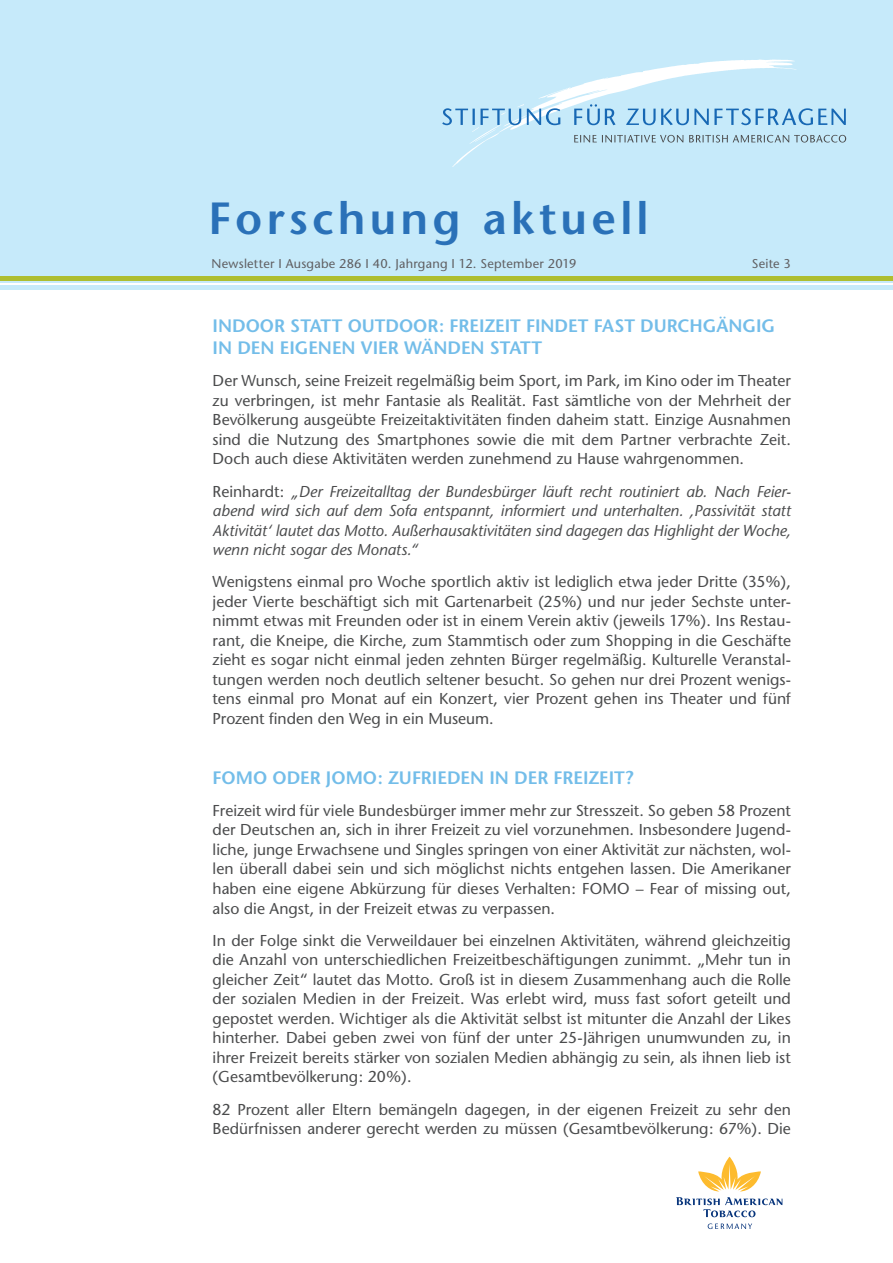
<style>
.page{position:relative;width:893px;height:1263px;background:#fff}
.page>*{position:absolute;margin:0;border:0;box-sizing:border-box;transform-origin:0 0}
.t1{font:600 45px "Stone Sans";letter-spacing:.095em;color:#2a71b8}
.t2{font:600 18px/21.6px "Stone Sans";color:#73bde9}
.t3{font:15.75px/19.5px "Stone Sans";color:#4b4c4d;text-align:justify}
.t4{font:italic 15.75px/19.5px "Stone Sans";color:#4b4c4d;text-align:justify}
.t5{font:12.75px "Stone Sans";letter-spacing:.02em;color:#606063}
.s1{font-style:normal}
</style>
<div class="page">
<hr style="left:0;top:285px;width:893px;height:4px;background:#c6eafa">
<div style="left:0;top:0;width:893px;height:283px;background:#c6eafa"></div>
<svg style="left:442px;top:59px;width:404px;height:108px"></svg>
<div style="left:0;top:276px;width:893px;height:5px;background:#aebe30"></div>
<svg style="left:708px;top:1223px;width:44px;height:6px"></svg>
<svg style="left:676px;top:1197px;width:106px;height:20px"></svg>
<svg style="left:698px;top:1157px;width:63px;height:34px"></svg>
<h1 class="t1" style="left:208px;top:191px;width:442px">Forschung aktuell</h1>
<p class="t5" style="left:212px;top:256px;width:366px">Newsletter I Ausgabe 286 I 40. Jahrgang I 12. September 2019</p>
<p class="t5" style="left:752px;top:256px;width:41px">Seite 3</p>
<p class="t2" style="left:213px;top:315px;width:564px">INDOOR STATT OUTDOOR: FREIZEIT FINDET FAST DURCHGÄNGIG<br>IN DEN EIGENEN VIER WÄNDEN STATT</p>
<p class="t3" style="left:213px;top:371px;width:580px">Der Wunsch, seine Freizeit regelmäßig beim Sport, im Park, im Kino oder im Theater zu verbringen, ist mehr Fantasie als Realität. Fast sämtliche von der Mehrheit der Bevölkerung ausgeübte Freizeitaktivitäten finden daheim statt. Einzige Ausnahmen sind die Nutzung des Smartphones sowie die mit dem Partner verbrachte Zeit.<br>Doch auch diese Aktivitäten werden zunehmend zu Hause wahrgenommen.</p>
<p class="t4" style="left:213px;top:481px;width:580px"><span class="s1">Reinhardt:</span> „Der Freizeitalltag der Bundesbürger läuft recht routiniert ab. Nach Feier&shy;abend wird sich auf dem Sofa entspannt, informiert und unterhalten. ‚Passivität statt Aktivität‘ lautet das Motto. Außerhausaktivitäten sind dagegen das Highlight der Woche, wenn nicht sogar des Monats.“</p>
<p class="t3" style="left:213px;top:572px;width:580px">Wenigstens einmal pro Woche sportlich aktiv ist lediglich etwa jeder Dritte (35%), jeder Vierte beschäftigt sich mit Gartenarbeit (25%) und nur jeder Sechste unter&shy;nimmt etwas mit Freunden oder ist in einem Verein aktiv (jeweils 17%). Ins Restau&shy;rant, die Kneipe, die Kirche, zum Stammtisch oder zum Shopping in die Geschäfte zieht es sogar nicht einmal jeden zehnten Bürger regelmäßig. Kulturelle Veranstal&shy;tungen werden noch deutlich seltener besucht. So gehen nur drei Prozent wenigs&shy;tens einmal pro Monat auf ein Konzert, vier Prozent gehen ins Theater und fünf Prozent finden den Weg in ein Museum.</p>
<p class="t2" style="left:213px;top:767px;width:422px">FOMO ODER JOMO: ZUFRIEDEN IN DER FREIZEIT?</p>
<p class="t3" style="left:213px;top:801px;width:580px">Freizeit wird für viele Bundesbürger immer mehr zur Stresszeit. So geben 58 Prozent der Deutschen an, sich in ihrer Freizeit zu viel vorzunehmen. Insbesondere Jugend&shy;liche, junge Erwachsene und Singles springen von einer Aktivität zur nächsten, wol&shy;len überall dabei sein und sich möglichst nichts entgehen lassen. Die Amerikaner haben eine eigene Abkürzung für dieses Verhalten: FOMO – Fear of missing out, also die Angst, in der Freizeit etwas zu verpassen.</p>
<p class="t3" style="left:213px;top:930px;width:580px">In der Folge sinkt die Verweildauer bei einzelnen Aktivitäten, während gleichzeitig die Anzahl von unterschiedlichen Freizeitbeschäftigungen zunimmt. „Mehr tun in gleicher Zeit“ lautet das Motto. Groß ist in diesem Zusammenhang auch die Rolle der sozialen Medien in der Freizeit. Was erlebt wird, muss fast sofort geteilt und gepostet werden. Wichtiger als die Aktivität selbst ist mitunter die Anzahl der Likes hinterher. Dabei geben zwei von fünf der unter 25-Jährigen unumwunden zu, in ihrer Freizeit bereits stärker von sozialen Medien abhängig zu sein, als ihnen lieb ist (Gesamtbevölkerung: 20%).</p>
<p class="t3" style="left:213px;top:1099px;width:580px">82 Prozent aller Eltern bemängeln dagegen, in der eigenen Freizeit zu sehr den<br>Bedürfnissen anderer gerecht werden zu müssen (Gesamtbevölkerung: 67%). Die</p>
</div>
